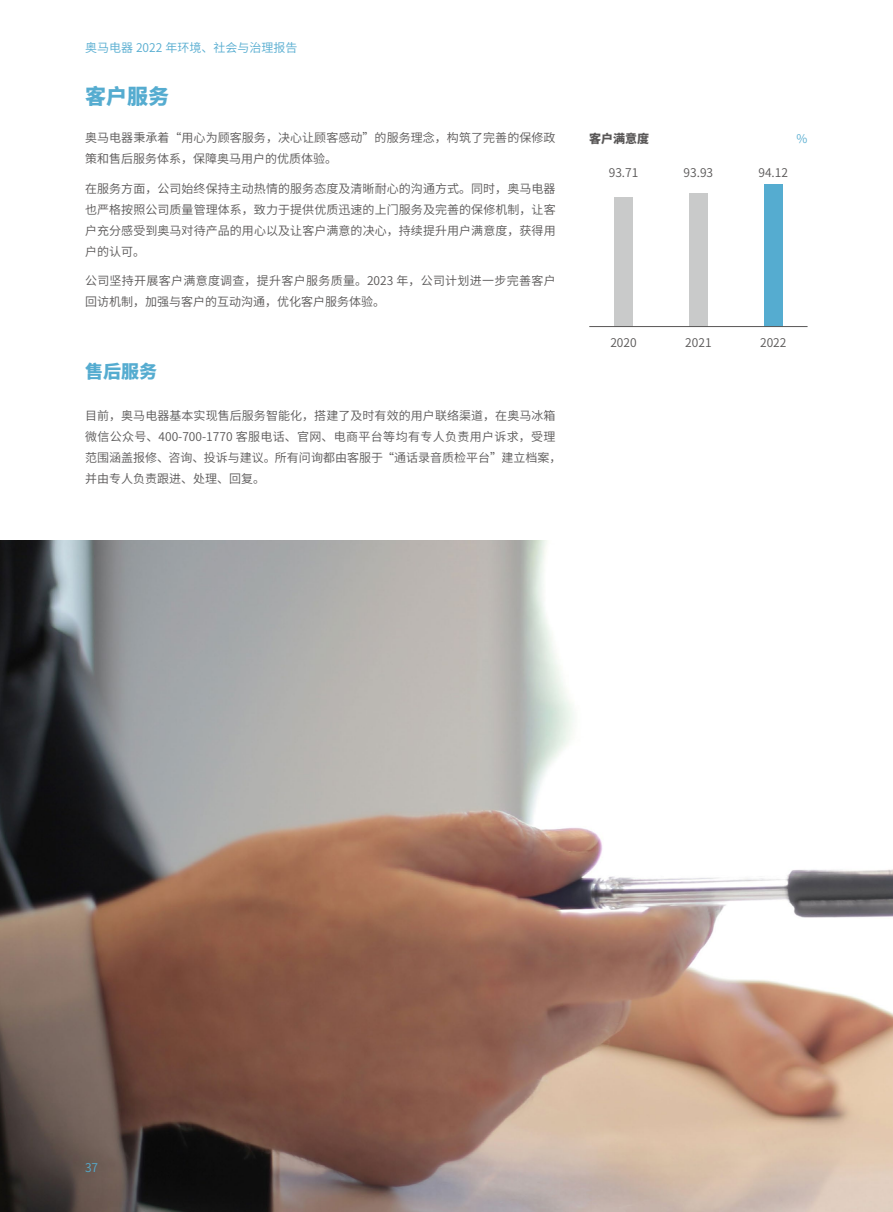
<style>
.page{position:relative;width:893px;height:1212px;background:#fff}
.page>*{position:absolute;margin:0;border:0;box-sizing:border-box;transform-origin:0 0}
.t1{font:800 21px "Source Han Sans CN";color:#55acd0}
.t2{font:800 18px "Source Han Sans CN";color:#55acd0}
.t3{font:12px/21px "Source Han Sans CN";letter-spacing:.005em;color:#595757}
.t4{font:12px/21px "Source Han Sans CN";letter-spacing:.025em;color:#595757}
.t5{font:12px "Source Han Sans CN";color:#55acd0}
.t6{font:800 12px "Source Han Sans CN";color:#595757}
</style>
<div class="page">
<img style="left:0;top:540px;width:893px;height:672px">
<div style="left:614px;top:197px;width:19px;height:130px;background:#c9caca"></div>
<div style="left:689px;top:193px;width:19px;height:134px;background:#c9caca"></div>
<div style="left:764px;top:185px;width:19px;height:142px;background:#55acd0"></div>
<hr style="left:589px;top:326px;width:218px;height:1px;background:#595757">
<p class="t5" style="left:85px;top:41px;width:214px">奥马电器 2022 年环境、社会与治理报告</p>
<h1 class="t1" style="left:85px;top:84px;width:85px">客户服务</h1>
<p class="t3" style="left:85px;top:128px;width:472px">奥马电器秉承着“用心为顾客服务，决心让顾客感动”的服务理念，构筑了完善的保修政策和售后服务体系，保障奥马用户的优质体验。</p>
<p class="t3" style="left:85px;top:178px;width:472px;text-align:justify">在服务方面，公司始终保持主动热情的服务态度及清晰耐心的沟通方式。同时，奥马电器也严格按照公司质量管理体系，致力于提供优质迅速的上门服务及完善的保修机制，让客户充分感受到奥马对待产品的用心以及让客户满意的决心，持续提升用户满意度，获得用户的认可。</p>
<p class="t4" style="left:85px;top:271px;width:472px">公司坚持开展客户满意度调查，提升客户服务质量。2023 年，公司计划进一步完善客户回访机制，加强与客户的互动沟通，优化客户服务体验。</p>
<h2 class="t2" style="left:85px;top:361px;width:73px">售后服务</h2>
<p class="t3" style="left:85px;top:405px;width:478px">目前，奥马电器基本实现售后服务智能化，搭建了及时有效的用户联络渠道，在奥马冰箱微信公众号、400-700-1770 客服电话、官网、电商平台等均有专人负责用户诉求，受理范围涵盖报修、咨询、投诉与建议。所有问询都由客服于“通话录音质检平台”建立档案，并由专人负责跟进、处理、回复。</p>
<p class="t6" style="left:589px;top:132px;width:61px">客户满意度</p>
<p class="t5" style="left:797px;top:132px;width:12px">%</p>
<p class="t3" style="left:609px;top:163px;width:31px">93.71</p>
<p class="t3" style="left:684px;top:163px;width:31px">93.93</p>
<p class="t3" style="left:758px;top:163px;width:31px">94.12</p>
<p class="t3" style="left:610px;top:332px;width:28px">2020</p>
<p class="t3" style="left:685px;top:332px;width:28px">2021</p>
<p class="t3" style="left:760px;top:332px;width:28px">2022</p>
<p class="t5" style="left:85px;top:1161px;width:15px">37</p>
</div>
